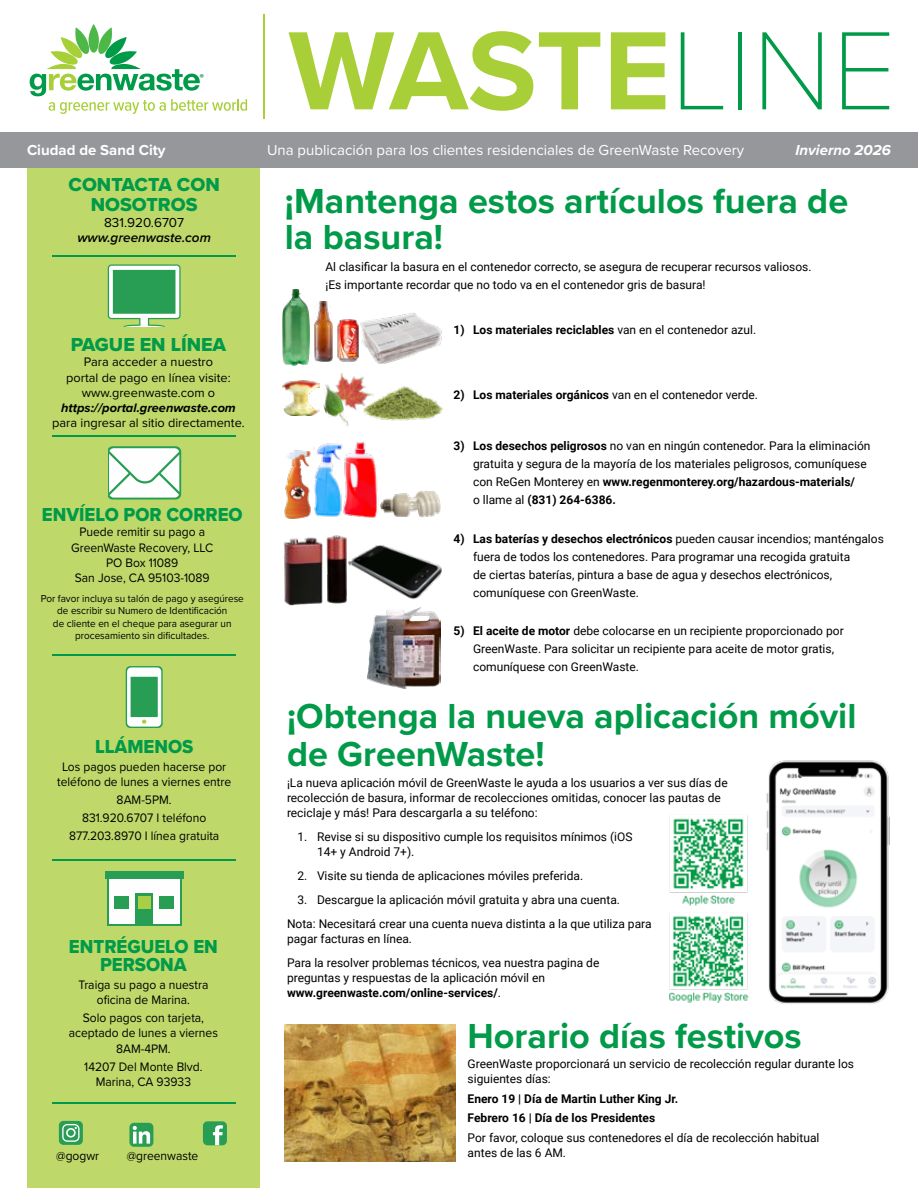
<style>
.page{position:relative;width:918px;height:1188px;background:#fff}
.page>*{position:absolute;margin:0;border:0;box-sizing:border-box;transform-origin:0 0}
.t1{font:700 115.5px "Proxima Nova";letter-spacing:-.005em;color:#a9cf38}
.t2{font:700 36px/36px "Proxima Nova";color:#019a49}
.t3{font:19.5px/18px "Proxima Nova Extrabld";color:#019a49;text-align:center;scale:.95 1}
.t4{font:19.5px/19.5px "Proxima Nova Extrabld";color:#019a49;text-align:center}
.t5{font:15px "Proxima Nova";color:#fff}
.t6{font:700 15px "Proxima Nova";color:#fff}
.t7{font:italic 700 15px "Proxima Nova";color:#fff}
.t8{font:italic 600 13.5px "Proxima Nova";color:#000}
.t9{font:13.5px "Proxima Nova";color:#000}
.t10{font:12.75px/15.3px "Proxima Nova";color:#000;text-align:center;scale:.95 1}
.t11{font:12.75px/15.3px "Proxima Nova";color:#000;text-align:center}
.t12{font:italic 700 12.75px "Proxima Nova";color:#000}
.t13{font:12px/18px "Roboto";color:#000}
.t14{font:700 12px/19.6px "Roboto";color:#000}
.t15{font:10.5px/12.6px "Proxima Nova";color:#000;text-align:center;scale:.95 1}
.t16{font:700 10.05px "Myriad Pro";color:#009b49}
.s1{font-family:"Proxima Nova T";font-weight:100;color:#019a49}
.s2{font-weight:400}
.s3{font-weight:700}
</style>
<div class="page">
<svg style="left:30px;top:24px;width:217px;height:90px"></svg>
<img style="left:766px;top:760px;width:124px;height:244px">
<img style="left:669px;top:913px;width:80px;height:90px">
<img style="left:284px;top:537px;width:39px;height:69px">
<img style="left:348px;top:545px;width:94px;height:55px">
<img style="left:379px;top:386px;width:64px;height:35px">
<img style="left:282px;top:381px;width:35px;height:34px">
<img style="left:315px;top:302px;width:17px;height:59px">
<img style="left:283px;top:289px;width:26px;height:77px">
<img style="left:337px;top:319px;width:13px;height:43px">
<img style="left:350px;top:313px;width:92px;height:51px">
<img style="left:367px;top:607px;width:73px;height:82px">
<img style="left:338px;top:373px;width:41px;height:46px">
<img style="left:317px;top:381px;width:33px;height:46px">
<img style="left:284px;top:450px;width:27px;height:69px">
<img style="left:314px;top:442px;width:65px;height:76px">
<img style="left:380px;top:491px;width:60px;height:27px">
<img style="left:285px;top:1024px;width:171px;height:137px">
<img style="left:326px;top:535px;width:21px;height:69px">
<img style="left:669px;top:815px;width:79px;height:91px">
<hr style="left:263px;top:15px;width:1px;height:104px;background:#a9cf38">
<div style="left:27px;top:163px;width:233px;height:1025px;background:#bed96a"></div>
<div style="left:0;top:133px;width:918px;height:35px;background:#95979a"></div>
<svg style="left:108px;top:264px;width:73px;height:62px"></svg>
<div style="left:113px;top:270px;width:62px;height:44px;background:#279e53"></div>
<svg style="left:108px;top:446px;width:73px;height:54px;background:#d3ebda"></svg>
<svg style="left:126px;top:666px;width:37px;height:62px"></svg>
<div style="left:127px;top:667px;width:34px;height:60px;background:#fefefe;border-radius:4px"></div>
<div style="left:131px;top:677px;width:27px;height:40px;background:#279e53"></div>
<svg style="left:142px;top:720px;width:4px;height:4px"></svg>
<div style="left:107px;top:873px;width:74px;height:53px;background:#279e53"></div>
<div style="left:109px;top:875px;width:71px;height:49px;background:#fefefe"></div>
<div style="left:114px;top:896px;width:15px;height:13px;background:#279e53"></div>
<div style="left:136px;top:893px;width:17px;height:32px;background:#279e53"></div>
<div style="left:138px;top:896px;width:12px;height:13px;background:#a8cf45"></div>
<div style="left:159px;top:896px;width:15px;height:13px;background:#279e53"></div>
<div style="left:105px;top:872px;width:78px;height:7px;background:#279e53"></div>
<div style="left:59px;top:1121px;width:24px;height:24px;background:#279e53;border-radius:5px"></div>
<svg style="left:62px;top:1124px;width:18px;height:18px"></svg>
<div style="left:203px;top:1121px;width:24px;height:24px;background:#279e53;border-radius:5px"></div>
<svg style="left:213px;top:1125px;width:10px;height:20px"></svg>
<div style="left:129px;top:1123px;width:24px;height:24px;background:#279e53;border-radius:5px"></div>
<svg style="left:133px;top:1126px;width:17px;height:18px"></svg>
<hr style="left:52px;top:255px;width:184px;height:2px;background:#019a49">
<hr style="left:52px;top:436px;width:184px;height:1px;background:#019a49">
<hr style="left:52px;top:655px;width:184px;height:1px;background:#019a49">
<hr style="left:52px;top:859px;width:184px;height:2px;background:#019a49">
<hr style="left:52px;top:1102px;width:184px;height:2px;background:#019a49">
<p class="t16" style="left:199px;top:71px;width:6px">®</p>
<h1 class="t1" style="left:288px;top:-15px;width:609px">WASTE<span class="s1">LINE</span></h1>
<p class="t6" style="left:27px;top:138px;width:140px">Ciudad de Sand City</p>
<p class="t5" style="left:267px;top:138px;width:479px">Una publicación para los clientes residenciales de GreenWaste Recovery</p>
<p class="t7" style="left:795px;top:138px;width:97px">Invierno 2026</p>
<h3 class="t4" style="left:69px;top:175px;width:153px">CONTACTA CON<br>NOSOTROS</h3>
<p class="t9" style="left:104px;top:212px;width:82px">831.920.6707</p>
<p class="t8" style="left:77px;top:227px;width:135px">www.greenwaste.com</p>
<h2 class="t2" style="left:285px;top:182px;width:565px">¡Mantenga estos artículos fuera de la basura!</h2>
<p class="t13" style="left:325px;top:258px;width:488px">Al clasificar la basura en el contenedor correcto, se asegura de recuperar recursos valiosos. ¡Es importante recordar que no todo va en el contenedor gris de basura!</p>
<h3 class="t4" style="left:71px;top:334px;width:157px">PAGUE EN LÍNEA</h3>
<p class="t11" style="left:66px;top:354px;width:166px">Para acceder a nuestro portal de pago en línea visite: www.greenwaste.com o</p>
<p class="t12" style="left:61px;top:398px;width:176px">https://portal.greenwaste.com</p>
<p class="t11" style="left:52px;top:415px;width:194px">para ingresar al sitio directamente.</p>
<h3 class="t3" style="left:42px;top:505px;width:213px">ENVÍELO POR CORREO</h3>
<p class="t10" style="left:71px;top:524px;width:151px">Puede remitir su pago a<br>GreenWaste Recovery, LLC<br>PO Box 11089<br>San Jose, CA 95103-1089</p>
<p class="t15" style="left:41px;top:591px;width:215px">Por favor incluya su talón de pago y asegúrese de escribir su Numero de Identificación<br>de cliente en el cheque para asegurar un procesamiento sin dificultades.</p>
<h3 class="t3" style="left:95px;top:737px;width:105px">LLÁMENOS</h3>
<p class="t10" style="left:57px;top:758px;width:185px">Los pagos pueden hacerse por teléfono de lunes a viernes entre</p>
<p class="t10" style="left:69px;top:790px;width:160px;line-height:18px">8AM-5PM.<br>831.920.6707 I teléfono<br>877.203.8970 I línea gratuita</p>
<h3 class="t3" style="left:69px;top:937px;width:158px">ENTRÉGUELO EN<br>PERSONA</h3>
<p class="t10" style="left:78px;top:976px;width:138px">Traiga su pago a nuestra oficina de Marina.</p>
<p class="t10" style="left:69px;top:1010px;width:158px">Solo pagos con tarjeta, aceptado de lunes a viernes<br>8AM-4PM.</p>
<p class="t10" style="left:84px;top:1058px;width:126px">14207 Del Monte Blvd.<br>Marina, CA 93933</p>
<p class="t10" style="left:56px;top:1148px;width:47px">@gogwr</p>
<p class="t10" style="left:127px;top:1148px;width:77px">@greenwaste</p>
<p class="t14" style="left:454px;top:319px;width:304px">1) Los materiales reciclables <span class="s2">van en el contenedor azul.</span></p>
<p class="t14" style="left:454px;top:384px;width:306px">2) Los materiales orgánicos <span class="s2">van en el contenedor verde.</span></p>
<p class="t13" style="left:473px;top:437px;width:399px;text-indent:-20px"><span class="s3">3) Los desechos peligrosos</span> no van en ningún contenedor. Para la eliminación gratuita y segura de la mayoría de los materiales peligrosos, comuníquese con ReGen Monterey en <span class="s3">www.regenmonterey.org/hazardous-materials/<br></span>o llame al <span class="s3">(831) 264-6386.</span></p>
<p class="t13" style="left:473px;top:529px;width:412px;text-indent:-20px"><span class="s3">4) Las baterías y desechos electrónicos</span> pueden causar incendios; manténgalos fuera de todos los contenedores. Para programar una recogida gratuita<br>de ciertas baterías, pintura a base de agua y desechos electrónicos, comuníquese con GreenWaste.</p>
<p class="t13" style="left:473px;top:621px;width:372px;text-indent:-20px"><span class="s3">5) El aceite de motor</span> debe colocarse en un recipiente proporcionado por<br>GreenWaste. Para solicitar un recipiente para aceite de motor gratis, comuníquese con GreenWaste.</p>
<h2 class="t2" style="left:287px;top:697px;width:571px;line-height:37.5px">¡Obtenga la nueva aplicación móvil de GreenWaste!</h2>
<p class="t13" style="left:287px;top:775px;width:442px;line-height:15px">¡La nueva aplicación móvil de GreenWaste le ayuda a los usuarios a ver sus días de recolección de basura, informar de recolecciones omitidas, conocer las pautas de reciclaje y más! Para descargarla a su teléfono:</p>
<p class="t13" style="left:317px;top:829px;width:317px;line-height:15px;text-indent:-20px">1. Revise si su dispositivo cumple los requisitos mínimos (iOS<br>14+ y Android 7+).</p>
<p class="t13" style="left:298px;top:867px;width:287px">2. Visite su tienda de aplicaciones móviles preferida.</p>
<p class="t13" style="left:287px;top:887px;width:366px;line-height:23.9px;text-indent:10px">3. Descargue la aplicación móvil gratuita y abra una cuenta.<br>Nota: Necesitará crear una cuenta nueva distinta a la que utiliza para</p>
<p class="t13" style="left:287px;top:926px;width:314px;line-height:23.9px">pagar facturas en línea.<br>Para la resolver problemas técnicos, vea nuestra pagina de</p>
<p class="t13" style="left:287px;top:970px;width:260px;line-height:15px">preguntas y respuestas de la aplicación móvil en <span class="s3">www.greenwaste.com/online-services/</span>.</p>
<h2 class="t2" style="left:468px;top:1018px;width:336px">Horario días festivos</h2>
<p class="t13" style="left:468px;top:1056px;width:388px;line-height:15px">GreenWaste proporcionará un servicio de recolección regular durante los siguientes días:</p>
<p class="t14" style="left:468px;top:1088px;width:212px">Enero 19 | Día de Martin Luther King Jr.<br>Febrero 16 | Día de los Presidentes</p>
<p class="t13" style="left:468px;top:1130px;width:353px;line-height:15px">Por favor, coloque sus contenedores el día de recolección habitual antes de las 6 AM.</p>
</div>
